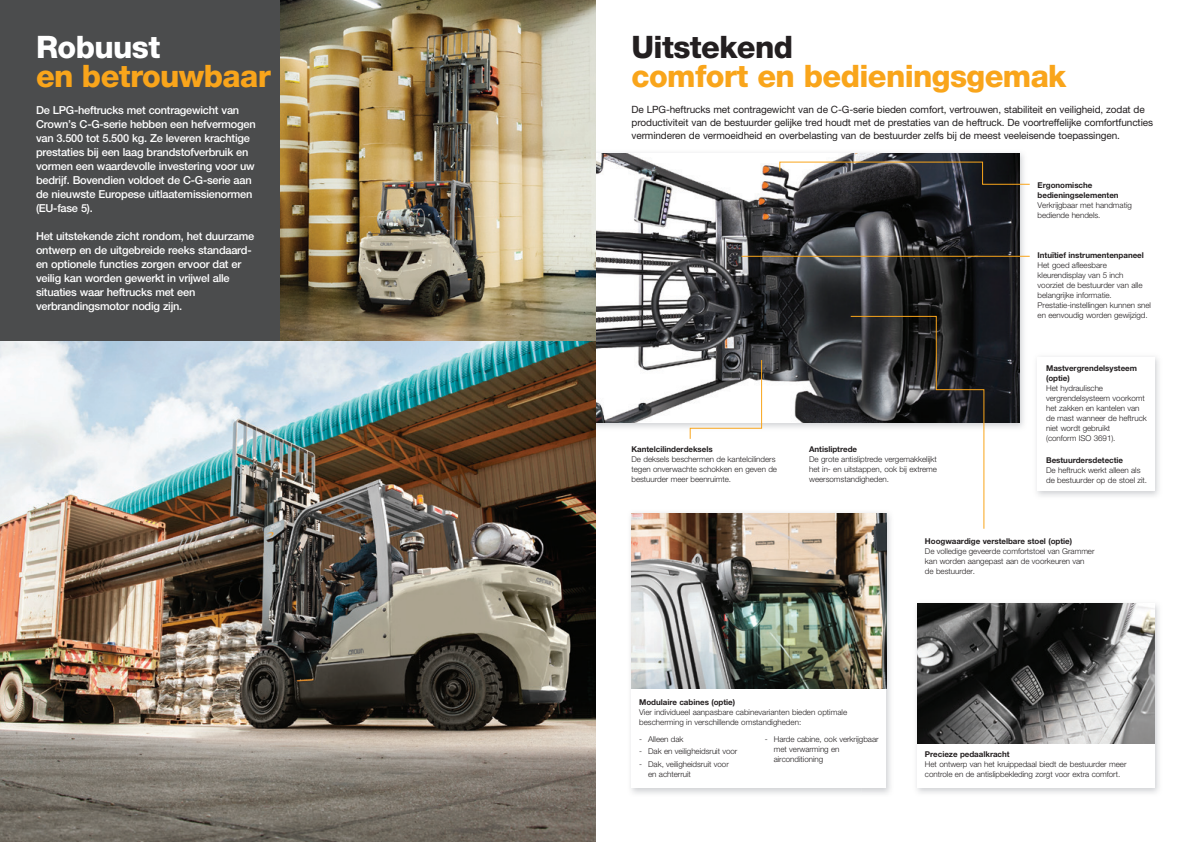
<style>
.page{position:relative;width:1191px;height:842px;background:#fff}
.page>*{position:absolute;margin:0;border:0;box-sizing:border-box;transform-origin:0 0}
.t1{font:800 31px "Helvetica Neue LT Std";letter-spacing:-.02em;color:#f9a51b}
.t2{font:800 31px "Helvetica Neue LT Std";letter-spacing:-.02em;color:#231f20}
.t3{font:800 31px "Helvetica Neue LT Std";letter-spacing:-.02em;color:#fff}
.t4{font:500 11px/14px "Helvetica Neue LT Std";letter-spacing:-.02em;color:#fff}
.t5{font:10px/13px "Helvetica Neue LT Std";letter-spacing:-.01em;color:#231f20}
.t6{font:300 8px/10px "Helvetica Neue LT Std";letter-spacing:-.005em;color:#231f20}
.t7{font:700 8px/10px "Helvetica Neue LT Std";letter-spacing:-.005em;color:#231f20}
</style>
<div class="page">
<img style="left:916px;top:604px;width:243px;height:189px">
<div style="left:917px;top:604px;width:238px;height:184px;background:#fff"></div>
<img style="left:595px;top:149px;width:432px;height:282px">
<img style="left:595px;top:153px;width:424px;height:269px">
<img style="left:630px;top:519px;width:261px;height:275px">
<div style="left:631px;top:513px;width:255px;height:275px;background:#fff"></div>
<img style="left:0;top:340px;width:595px;height:502px">
<img style="left:280px;top:0;width:315px;height:340px">
<div style="left:0;top:0;width:280px;height:340px;background:#4b4c4d"></div>
<svg style="left:849px;top:315px;width:136px;height:215px"></svg>
<img style="left:631px;top:513px;width:255px;height:175px">
<svg style="left:689px;top:359px;width:73px;height:80px"></svg>
<img style="left:917px;top:603px;width:238px;height:141px">
<hr style="left:741px;top:256px;width:288px;height:1px;background:#f9a51b">
<svg style="left:779px;top:161px;width:251px;height:24px"></svg>
<h1 class="t3" style="left:36px;top:29px;width:126px">Robuust</h1>
<h1 class="t1" style="left:36px;top:58px;width:236px">en betrouwbaar</h1>
<p class="t4" style="left:36px;top:103px;width:221px">De LPG-heftrucks met contragewicht van Crown’s C-G-serie hebben een hefvermogen van 3.500 tot 5.500 kg. Ze leveren krachtige prestaties bij een laag brandstofverbruik en vormen een waardevolle investering voor uw bedrijf. Bovendien voldoet de C-G-serie aan de nieuwste Europese uitlaatemissienormen (EU-fase 5).</p>
<p class="t4" style="left:36px;top:229px;width:220px">Het uitstekende zicht rondom, het duurzame ontwerp en de uitgebreide reeks standaard&shy;en optionele functies zorgen ervoor dat er veilig kan worden gewerkt in vrijwel alle situaties waar heftrucks met een verbrandingsmotor nodig zijn.</p>
<h1 class="t2" style="left:631px;top:29px;width:163px">Uitstekend</h1>
<h1 class="t1" style="left:631px;top:58px;width:436px">comfort en bedieningsgemak</h1>
<p class="t5" style="left:631px;top:103px;width:523px">De LPG-heftrucks met contragewicht van de C-G-serie bieden comfort, vertrouwen, stabiliteit en veiligheid, zodat de productiviteit van de bestuurder gelijke tred houdt met de prestaties van de heftruck. De voortreffelijke comfortfuncties verminderen de vermoeidheid en overbelasting van de bestuurder zelfs bij de meest veeleisende toepassingen.</p>
<p class="t7" style="left:1037px;top:180px;width:83px">Ergonomische bedieningselementen</p>
<p class="t6" style="left:1037px;top:200px;width:96px">Verkrijgbaar met handmatig bediende hendels.</p>
<p class="t7" style="left:631px;top:444px;width:83px">Kantelcilinderdeksels</p>
<p class="t6" style="left:631px;top:454px;width:147px">De deksels beschermen de kantelcilinders tegen onverwachte schokken en geven de bestuurder meer beenruimte.</p>
<p class="t7" style="left:809px;top:444px;width:49px">Antisliptrede</p>
<p class="t6" style="left:809px;top:454px;width:129px;text-align:justify">De grote antisliptrede vergemakkelijkt het in- en uitstappen, ook bij extreme weersomstandigheden.</p>
<p class="t7" style="left:1037px;top:250px;width:108px">Intuïtief instrumentenpaneel</p>
<p class="t6" style="left:1037px;top:260px;width:115px">Het goed afleesbare kleurendisplay van 5 inch voorziet de bestuurder van alle belangrijke informatie.<br>Prestatie-instellingen kunnen snel en eenvoudig worden gewijzigd.</p>
<p class="t7" style="left:1046px;top:363px;width:92px">Mastvergrendelsysteem (optie)</p>
<p class="t6" style="left:1046px;top:383px;width:102px">Het hydraulische vergrendelsysteem voorkomt het zakken en kantelen van de mast wanneer de heftruck niet wordt gebruikt<br>(conform ISO 3691).</p>
<p class="t7" style="left:1046px;top:454px;width:79px">Bestuurdersdetectie</p>
<p class="t6" style="left:1046px;top:464px;width:103px">De heftruck werkt alleen als de bestuurder op de stoel zit.</p>
<p class="t7" style="left:925px;top:536px;width:149px">Hoogwaardige verstelbare stoel (optie)</p>
<p class="t6" style="left:925px;top:546px;width:171px">De volledige geveerde comfortstoel van Grammer kan worden aangepast aan de voorkeuren van de bestuurder.</p>
<p class="t7" style="left:639px;top:697px;width:97px">Modulaire cabines (optie)</p>
<p class="t6" style="left:639px;top:707px;width:209px">Vier individueel aanpasbare cabinevarianten bieden optimale bescherming in verschillende omstandigheden:</p>
<p class="t6" style="left:639px;top:734px;width:46px">- Alleen dak</p>
<p class="t6" style="left:639px;top:746px;width:100px">- Dak en veiligheidsruit voor</p>
<p class="t6" style="left:648px;top:759px;width:82px;text-indent:-9px">- Dak, veiligheidsruit voor en achterruit</p>
<p class="t6" style="left:773px;top:734px;width:106px;text-indent:-9px">- Harde cabine, ook verkrijgbaar met verwarming en airconditioning</p>
<p class="t7" style="left:925px;top:749px;width:86px">Precieze pedaalkracht</p>
<p class="t6" style="left:925px;top:759px;width:203px">Het ontwerp van het kruippedaal biedt de bestuurder meer controle en de antislipbekleding zorgt voor extra comfort.</p>
</div>
